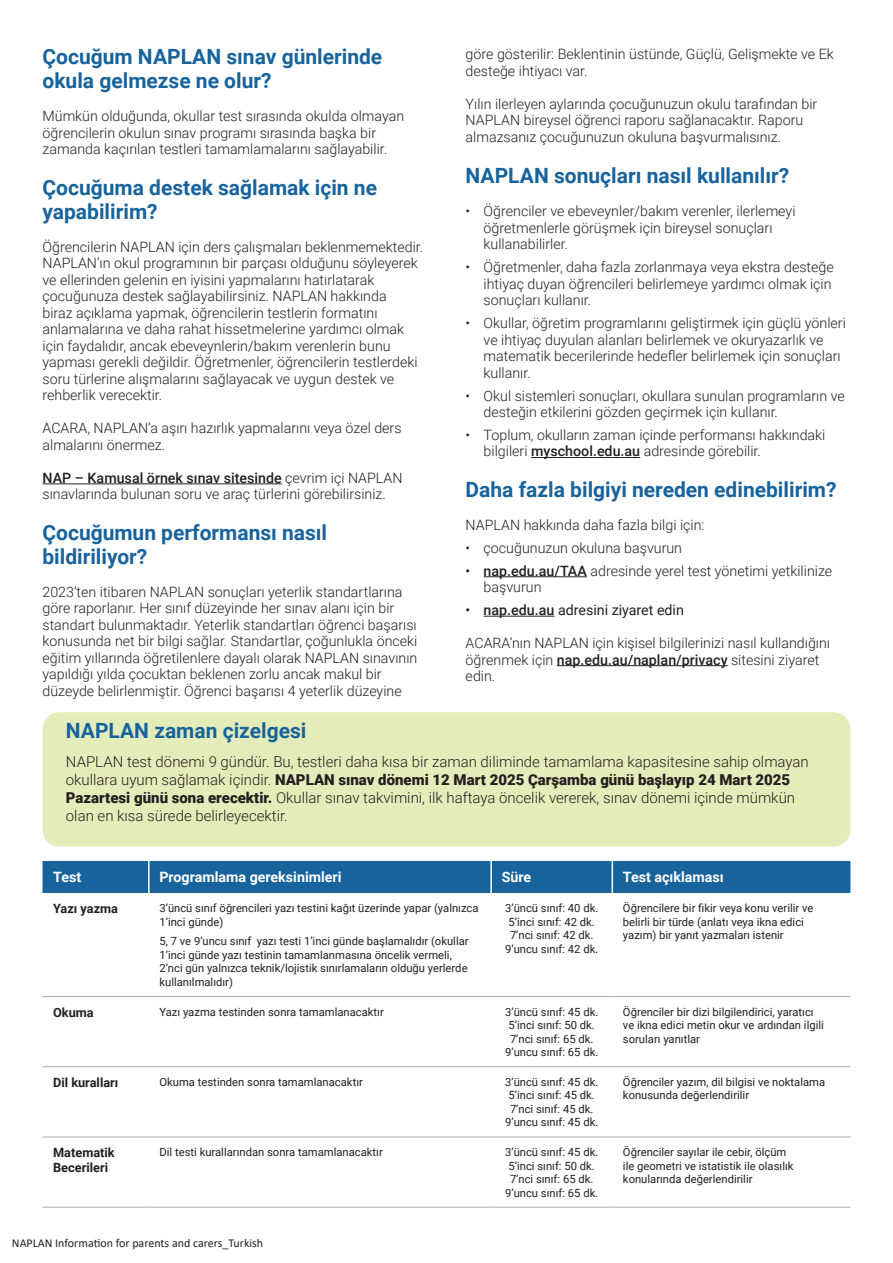
<style>
.page{position:relative;width:893px;height:1263px;background:#fff}
.page>*{position:absolute;margin:0;border:0;box-sizing:border-box;transform-origin:0 0}
.Paragraph_Style{font:700 21px/24px "Roboto";color:#18639c}
.Paragraph_Style-2{font:300 15px/18px "Roboto";color:#231f20}
.Paragraph_Style-3{font:300 14.25px/16.5px "Roboto";color:#231f20}
.Heading{font:700 14.25px "Roboto";color:#fff}
.t1{font:14.25px "Roboto";color:#231f20}
.Heading-2{font:700 12.75px/15.3px "Roboto";color:#231f20}
.t2{font:12px "Calibri";color:#231f20}
.Heading-3{font:11.25px/13.5px "Roboto";color:#231f20}
.s1{font-weight:500}
.s2{font-weight:400}
.s3{font-weight:900}
</style>
<div class="page">
<hr style="left:43px;top:483px;width:239px;height:1px;background:#231f20">
<hr style="left:531px;top:457px;width:109px;height:1px;background:#231f20">
<hr style="left:484px;top:576px;width:103px;height:1px;background:#231f20">
<hr style="left:484px;top:616px;width:70px;height:1px;background:#231f20">
<hr style="left:557px;top:665px;width:171px;height:1px;background:#231f20">
<div style="left:43px;top:861px;width:807px;height:32px;background:#18639c"></div>
<hr style="left:148px;top:861px;width:2px;height:32px;background:#fff">
<hr style="left:490px;top:861px;width:2px;height:32px;background:#fff">
<hr style="left:612px;top:861px;width:1px;height:32px;background:#fff">
<hr style="left:43px;top:996px;width:106px;height:1px;background:#a8a9ad">
<hr style="left:149px;top:996px;width:342px;height:1px;background:#a8a9ad">
<hr style="left:491px;top:996px;width:121px;height:1px;background:#a8a9ad">
<hr style="left:612px;top:996px;width:238px;height:1px;background:#a8a9ad">
<hr style="left:43px;top:1066px;width:106px;height:1px;background:#a8a9ad">
<hr style="left:149px;top:1066px;width:342px;height:1px;background:#a8a9ad">
<hr style="left:491px;top:1066px;width:121px;height:1px;background:#a8a9ad">
<hr style="left:612px;top:1066px;width:238px;height:1px;background:#a8a9ad">
<hr style="left:43px;top:1136px;width:106px;height:1px;background:#a8a9ad">
<hr style="left:149px;top:1136px;width:342px;height:1px;background:#a8a9ad">
<hr style="left:491px;top:1136px;width:121px;height:1px;background:#a8a9ad">
<hr style="left:612px;top:1136px;width:238px;height:1px;background:#a8a9ad">
<hr style="left:43px;top:1207px;width:106px;height:1px;background:#a8a9ad">
<hr style="left:149px;top:1207px;width:342px;height:1px;background:#a8a9ad">
<hr style="left:491px;top:1207px;width:121px;height:1px;background:#a8a9ad">
<hr style="left:612px;top:1207px;width:238px;height:1px;background:#a8a9ad">
<div style="left:43px;top:712px;width:807px;height:134px;background:#e4edb9;border-radius:17px"></div>
<p class="Paragraph_Style" style="left:43px;top:44px;width:341px">Çocuğum NAPLAN sınav günlerinde okula gelmezse ne olur?</p>
<p class="Paragraph_Style-3" style="left:43px;top:107px;width:363px">Mümkün olduğunda, okullar test sırasında okulda olmayan öğrencilerin okulun sınav programı sırasında başka bir zamanda kaçırılan testleri tamamlamalarını sağlayabilir.</p>
<p class="Paragraph_Style" style="left:43px;top:175px;width:336px">Çocuğuma destek sağlamak için ne yapabilirim?</p>
<p class="Paragraph_Style-3" style="left:43px;top:238px;width:382px">Öğrencilerin NAPLAN için ders çalışmaları beklenmemektedir.<br>NAPLAN’ın okul programının bir parçası olduğunu söyleyerek ve ellerinden gelenin en iyisini yapmalarını hatırlatarak çocuğunuza destek sağlayabilirsiniz. NAPLAN hakkında<br>biraz açıklama yapmak, öğrencilerin testlerin formatını anlamalarına ve daha rahat hissetmelerine yardımcı olmak için faydalıdır, ancak ebeveynlerin/bakım verenlerin bunu yapması gerekli değildir. Öğretmenler, öğrencilerin testlerdeki soru türlerine alışmalarını sağlayacak ve uygun destek ve rehberlik verecektir.</p>
<p class="Paragraph_Style-3" style="left:43px;top:419px;width:361px">ACARA, NAPLAN’a aşırı hazırlık yapmalarını veya özel ders almalarını önermez.</p>
<p class="Paragraph_Style-3" style="left:43px;top:469px;width:362px"><span class="s1">NAP – Kamusal örnek sınav sitesinde</span> çevrim içi NAPLAN sınavlarında bulunan soru ve araç türlerini görebilirsiniz.</p>
<p class="Paragraph_Style" style="left:43px;top:520px;width:286px">Çocuğumun performansı nasıl bildiriliyor?</p>
<p class="Paragraph_Style-3" style="left:43px;top:583px;width:376px">2023’ten itibaren NAPLAN sonuçları yeterlik standartlarına göre raporlanır. Her sınıf düzeyinde her sınav alanı için bir standart bulunmaktadır. Yeterlik standartları öğrenci başarısı konusunda net bir bilgi sağlar. Standartlar, çoğunlukla önceki eğitim yıllarında öğretilenlere dayalı olarak NAPLAN sınavının yapıldığı yılda çocuktan beklenen zorlu ancak makul bir düzeyde belirlenmiştir. Öğrenci başarısı 4 yeterlik düzeyine</p>
<p class="Paragraph_Style-3" style="left:466px;top:45px;width:370px">göre gösterilir: Beklentinin üstünde, Güçlü, Gelişmekte ve Ek desteğe ihtiyacı var.</p>
<p class="Paragraph_Style-3" style="left:466px;top:95px;width:353px">Yılın ilerleyen aylarında çocuğunuzun okulu tarafından bir<br>NAPLAN bireysel öğrenci raporu sağlanacaktır. Raporu almazsanız çocuğunuzun okuluna başvurmalısınız.</p>
<p class="Paragraph_Style" style="left:466px;top:163px;width:325px">NAPLAN sonuçları nasıl kullanılır?</p>
<p class="Paragraph_Style-3" style="left:484px;top:203px;width:313px;text-indent:-18px">• Öğrenciler ve ebeveynler/bakım verenler, ilerlemeyi öğretmenlerle görüşmek için bireysel sonuçları kullanabilirler.</p>
<p class="Paragraph_Style-3" style="left:484px;top:258px;width:352px;text-indent:-18px">• Öğretmenler, daha fazla zorlanmaya veya ekstra desteğe ihtiyaç duyan öğrencileri belirlemeye yardımcı olmak için sonuçları kullanır.</p>
<p class="Paragraph_Style-3" style="left:484px;top:314px;width:364px;text-indent:-18px">• Okullar, öğretim programlarını geliştirmek için güçlü yönleri ve ihtiyaç duyulan alanları belirlemek ve okuryazarlık ve matematik becerilerinde hedefler belirlemek için sonuçları kullanır.</p>
<p class="Paragraph_Style-3" style="left:484px;top:387px;width:363px;text-indent:-18px">• Okul sistemleri sonuçları, okullara sunulan programların ve desteğin etkilerini gözden geçirmek için kullanır.</p>
<p class="Paragraph_Style-3" style="left:484px;top:426px;width:343px;text-indent:-18px">• Toplum, okulların zaman içinde performansı hakkındaki bilgileri <span class="s1">myschool.edu.au</span> adresinde görebilir.</p>
<p class="Paragraph_Style" style="left:466px;top:477px;width:372px">Daha fazla bilgiyi nereden edinebilirim?</p>
<p class="Paragraph_Style-3" style="left:466px;top:516px;width:240px">NAPLAN hakkında daha fazla bilgi için:</p>
<p class="Paragraph_Style-3" style="left:466px;top:539px;width:218px">• çocuğunuzun okuluna başvurun</p>
<p class="Paragraph_Style-3" style="left:484px;top:562px;width:350px;text-indent:-18px"><span class="s2">•</span> <span class="s1">nap.edu.au/TAA</span> adresinde yerel test yönetimi yetkilinize başvurun</p>
<p class="t1" style="left:466px;top:600px;width:220px">• <span class="s1">nap.edu.au</span> adresini ziyaret edin</p>
<p class="Paragraph_Style-3" style="left:466px;top:634px;width:366px">ACARA’nın NAPLAN için kişisel bilgilerinizi nasıl kullandığını öğrenmek için <span class="s1">nap.edu.au/naplan/privacy</span> sitesini ziyaret edin.</p>
<p class="Paragraph_Style" style="left:66px;top:718px;width:242px">NAPLAN zaman çizelgesi</p>
<p class="Paragraph_Style-2" style="left:66px;top:752px;width:744px">NAPLAN test dönemi 9 gündür. Bu, testleri daha kısa bir zaman diliminde tamamlama kapasitesine sahip olmayan okullara uyum sağlamak içindir. <span class="s3">NAPLAN sınav dönemi 12 Mart 2025 Çarşamba günü başlayıp 24 Mart 2025<br>Pazartesi günü sona erecektir.</span> Okullar sınav takvimini, ilk haftaya öncelik vererek, sınav dönemi içinde mümkün olan en kısa sürede belirleyecektir.</p>
<p class="Heading" style="left:53px;top:867px;width:30px">Test</p>
<p class="Heading" style="left:159px;top:867px;width:184px">Programlama gereksinimleri</p>
<p class="Heading" style="left:502px;top:867px;width:31px">Süre</p>
<p class="Heading" style="left:623px;top:867px;width:102px">Test açıklaması</p>
<p class="Heading-2" style="left:53px;top:900px;width:66px">Yazı yazma</p>
<p class="Heading-3" style="left:159px;top:901px;width:321px">3’üncü sınıf öğrencileri yazı testini kağıt üzerinde yapar (yalnızca<br>1’inci günde)</p>
<p class="Heading-3" style="left:159px;top:934px;width:311px">5, 7 ve 9’uncu sınıf yazı testi 1’inci günde başlamalıdır (okullar 1’inci günde yazı testinin tamamlanmasına öncelik vermeli, 2’nci gün yalnızca teknik/lojistik sınırlamaların olduğu yerlerde kullanılmalıdır)</p>
<p class="Heading-3" style="left:623px;top:901px;width:192px">Öğrencilere bir fikir veya konu verilir ve belirli bir türde (anlatı veya ikna edici yazım) bir yanıt yazmaları istenir</p>
<p class="Heading-3" style="left:505px;top:901px;width:95px">3’üncü sınıf: 40 dk.</p>
<p class="Heading-3" style="left:509px;top:914px;width:88px">5’inci sınıf: 42 dk.</p>
<p class="Heading-3" style="left:510px;top:928px;width:85px">7’nci sınıf: 42 dk.</p>
<p class="Heading-3" style="left:505px;top:941px;width:95px">9’uncu sınıf: 42 dk.</p>
<p class="Heading-2" style="left:53px;top:1004px;width:42px">Okuma</p>
<p class="Heading-3" style="left:159px;top:1004px;width:226px">Yazı yazma testinden sonra tamamlanacaktır</p>
<p class="Heading-3" style="left:505px;top:1004px;width:95px">3’üncü sınıf: 45 dk.</p>
<p class="Heading-3" style="left:509px;top:1018px;width:88px">5’inci sınıf: 50 dk.</p>
<p class="Heading-3" style="left:510px;top:1031px;width:85px">7’nci sınıf: 65 dk.</p>
<p class="Heading-3" style="left:505px;top:1045px;width:95px">9’uncu sınıf: 65 dk.</p>
<p class="Heading-2" style="left:53px;top:1074px;width:67px">Dil kuralları</p>
<p class="Heading-3" style="left:159px;top:1075px;width:205px">Okuma testinden sonra tamamlanacaktır</p>
<p class="Heading-3" style="left:505px;top:1075px;width:95px">3’üncü sınıf: 45 dk.</p>
<p class="Heading-3" style="left:509px;top:1088px;width:88px">5’inci sınıf: 45 dk.</p>
<p class="Heading-3" style="left:510px;top:1102px;width:85px">7’nci sınıf: 45 dk.</p>
<p class="Heading-3" style="left:505px;top:1115px;width:95px">9’uncu sınıf: 45 dk.</p>
<p class="Heading-2" style="left:53px;top:1144px;width:63px">Matematik<br>Becerileri</p>
<p class="Heading-3" style="left:159px;top:1145px;width:225px">Dil testi kurallarından sonra tamamlanacaktır</p>
<p class="Heading-3" style="left:505px;top:1145px;width:95px">3’üncü sınıf: 45 dk.</p>
<p class="Heading-3" style="left:509px;top:1158px;width:88px">5’inci sınıf: 50 dk.</p>
<p class="Heading-3" style="left:510px;top:1172px;width:85px">7’nci sınıf: 65 dk.</p>
<p class="Heading-3" style="left:505px;top:1185px;width:95px">9’uncu sınıf: 65 dk.</p>
<p class="t2" style="left:12px;top:1234px;width:253px">NAPLAN Information for parents and carers_Turkish</p>
<p class="Heading-3" style="left:623px;top:1004px;width:202px">Öğrenciler bir dizi bilgilendirici, yaratıcı ve ikna edici metin okur ve ardından ilgili soruları yanıtlar</p>
<p class="Heading-3" style="left:623px;top:1075px;width:204px">Öğrenciler yazım, dil bilgisi ve noktalama konusunda değerlendirilir</p>
<p class="Heading-3" style="left:623px;top:1145px;width:172px">Öğrenciler sayılar ile cebir, ölçüm ile geometri ve istatistik ile olasılık konularında değerlendirilir</p>
</div>
